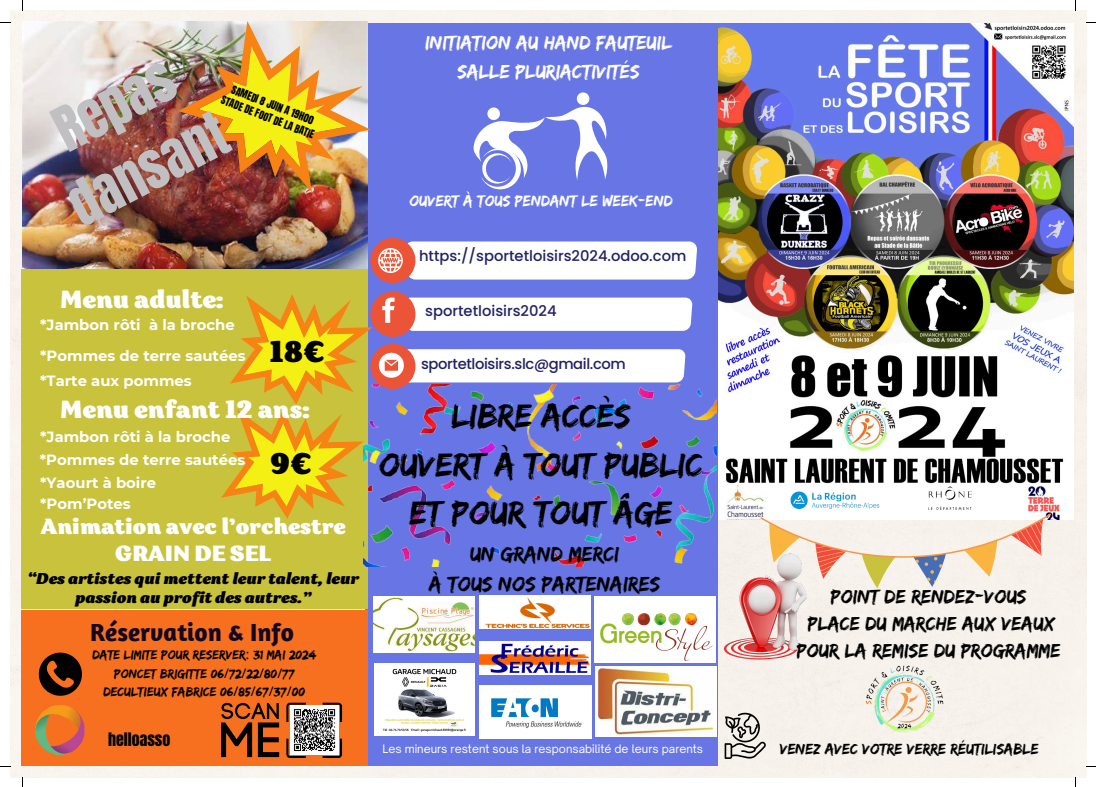
<style>
.page{position:relative;width:1096px;height:787px;background:#fff}
.page>*{position:absolute;margin:0;border:0;box-sizing:border-box;transform-origin:0 0}
.t1{font:52.5px/73.1px "Anton";color:#c0c0c2;text-align:center}
.t2{font:34.62px/48.4px "Edo";color:#000;text-align:center}
.t3{font:900 29.88px "Garbata";color:#000}
.t4{font:700 25.38px "Amaranth";color:#120820}
.t5{font:900 24.88px "Garbata";color:#fff}
.t6{font:900 22px/27.2px "Garbata";color:#fff;text-align:center}
.t7{font:21.75px/30px "Edo";color:#000;text-align:center}
.t8{font:20px/27.2px "Edo";color:#000;text-align:center}
.t9{font:20px/28px "Edo";color:#fff;text-align:center}
.t10{font:16.12px "Edo";color:#fff}
.t11{font:15.88px "Anton";color:#000}
.t12{font:italic 900 15.75px/18.8px "Garbata";color:#000;text-align:center}
.t13{font:15.62px "Edo";color:#000}
.t14{font:700 14.75px "Montserrat";color:#fff}
.t15{font:500 14.75px "Poppins";color:#212163}
.t16{font:500 14.75px "Poppins";letter-spacing:-.025em;color:#212163}
.t17{font:13.25px "Edo";color:#000}
.t18{font:11.12px "Open Sauce One";color:#fff}
.t19{font:10px "Anton";color:#000}
.s1{font-family:"Noto Sans"}
</style>
<div class="page">
<div style="left:10px;top:10px;width:1076px;height:767px;background:#f7f2ec"></div>
<div style="left:365px;top:23px;width:353px;height:743px;background:#6776e4"></div>
<div style="left:408px;top:298px;width:284px;height:33px;background:#fff"></div>
<div style="left:370px;top:238px;width:45px;height:45px;background:#eb5436;border-radius:50%"></div>
<div style="left:370px;top:291px;width:45px;height:46px;background:#eb5436;border-radius:50%"></div>
<div style="left:370px;top:344px;width:45px;height:45px;background:#eb5436;border-radius:50%"></div>
<svg style="left:378px;top:241px;width:319px;height:39px;background:#f8eced"></svg>
<svg style="left:379px;top:349px;width:306px;height:33px;background:#fcf0ef"></svg>
<img style="left:718px;top:23px;width:355px;height:496px">
<div style="left:22px;top:610px;width:345px;height:156px;background:#f77020"></div>
<img style="left:22px;top:22px;width:345px;height:247px">
<div style="left:22px;top:269px;width:345px;height:340px;background:#c9c23d"></div>
<svg style="left:221px;top:294px;width:151px;height:225px"></svg>
<img style="left:166px;top:10px;width:224px;height:207px">
<svg style="left:39px;top:653px;width:43px;height:43px"></svg>
<svg style="left:382px;top:298px;width:12px;height:25px"></svg>
<svg style="left:473px;top:92px;width:135px;height:98px"></svg>
<img style="left:786px;top:474px;width:98px;height:39px">
<img style="left:914px;top:480px;width:71px;height:33px">
<img style="left:595px;top:666px;width:121px;height:70px">
<img style="left:374px;top:664px;width:100px;height:71px">
<img style="left:479px;top:685px;width:112px;height:53px">
<svg style="left:724px;top:713px;width:41px;height:46px;background:#b1ada9"></svg>
<img style="left:859px;top:656px;width:93px;height:93px">
<svg style="left:760px;top:513px;width:290px;height:75px;background:#f1e0d1"></svg>
<img style="left:364px;top:385px;width:352px;height:182px">
<div style="left:594px;top:596px;width:121px;height:67px;background:#fff"></div>
<img style="left:600px;top:601px;width:116px;height:62px">
<img style="left:718px;top:550px;width:95px;height:112px">
<img style="left:479px;top:641px;width:112px;height:33px">
<img style="left:373px;top:597px;width:102px;height:55px">
<img style="left:36px;top:705px;width:49px;height:49px">
<svg style="left:286px;top:703px;width:56px;height:55px;background:#9a8b82"></svg>
<svg style="left:221px;top:703px;width:58px;height:54px"></svg>
<img style="left:479px;top:596px;width:112px;height:33px">
<p class="t1" style="left:23px;top:110px;width:172px;rotate:-27deg">Repas dansant</p>
<p class="t19" style="left:234px;top:82px;width:89px;rotate:21deg">SAMEDI 8 JUIN A 19H00</p>
<p class="t19" style="left:224px;top:93px;width:100px;rotate:21deg">STADE DE FOOT DE LA BATIE</p>
<p class="t5" style="left:60px;top:290px;width:165px">Menu adulte:</p>
<p class="t14" style="left:40px;top:315px;width:196px">*Jambon rôti à la broche</p>
<h6 class="t14" style="left:40px;top:347px;width:207px">*Pommes de terre sautées</h6>
<p class="t14" style="left:40px;top:372px;width:153px">*Tarte aux pommes</p>
<p class="t3" style="left:269px;top:341px;width:57px">18€</p>
<p class="t5" style="left:60px;top:400px;width:251px">Menu enfant 12 ans:</p>
<p class="t14" style="left:40px;top:428px;width:192px">*Jambon rôti à la broche</p>
<p class="t14" style="left:40px;top:474px;width:117px">*Yaourt à boire</p>
<h3 class="t14" style="left:40px;top:495px;width:92px">*Pom’Potes</h3>
<p class="t14" style="left:40px;top:451px;width:207px">*Pommes de terre sautées</p>
<p class="t3" style="left:270px;top:453px;width:43px">9€</p>
<p class="t6" style="left:41px;top:515px;width:306px">Animation avec l’orchestre<br>GRAIN DE SEL</p>
<p class="t12" style="left:28px;top:571px;width:333px">“Des artistes qui mettent leur talent, leur passion au profit des autres.”</p>
<h1 class="t4" style="left:90px;top:616px;width:205px">Réservation &amp; Info</h1>
<h3 class="t17" style="left:92px;top:647px;width:225px">DATE LIMITE POUR RESERVER<span class="s1">:</span> 31 MAI 2024</h3>
<p class="t17" style="left:114px;top:666px;width:182px">PONCET BRIGITTE 06<span class="s1">/</span>72<span class="s1">/</span>22<span class="s1">/</span>80<span class="s1">/</span>77</p>
<p class="t17" style="left:104px;top:684px;width:203px">DECULTIEUX FABRICE 06<span class="s1">/</span>85<span class="s1">/</span>67<span class="s1">/</span>37<span class="s1">/</span>00</p>
<p class="t11" style="left:108px;top:728px;width:64px">helloasso</p>
<p class="t9" style="left:425px;top:29px;width:248px">INITIATION AU HAND FAUTEUIL<br>SALLE PLURIACTIVITÉS</p>
<p class="t10" style="left:409px;top:192px;width:265px">OUVERT À TOUS PENDANT LE WEEK-END</p>
<p class="t15" style="left:419px;top:246px;width:269px">https://sportetloisirs2024.odoo.com</p>
<p class="t15" style="left:425px;top:300px;width:133px">sportetloisirs2024</p>
<p class="t16" style="left:421px;top:353px;width:206px">sportetloisirs.slc@gmail.com</p>
<h2 class="t2" style="left:379px;top:391px;width:325px">LIBRE ACCÈS<br>OUVERT À TOUT PUBLIC<br>ET POUR TOUT ÂGE</h2>
<p class="t7" style="left:429px;top:538px;width:232px">UN GRAND MERCI<br>À TOUS NOS PARTENAIRES</p>
<p class="t8" style="left:796px;top:582px;width:265px">POINT DE RENDEZ-VOUS<br>PLACE DU MARCHE AUX VEAUX<br>POUR LA REMISE DU PROGRAMME</p>
<p class="t18" style="left:382px;top:742px;width:322px">Les mineurs restent sous la responsabilité de leurs parents</p>
<p class="t13" style="left:779px;top:740px;width:260px">VENEZ AVEC VOTRE VERRE RÉUTILISABLE</p>
</div>
